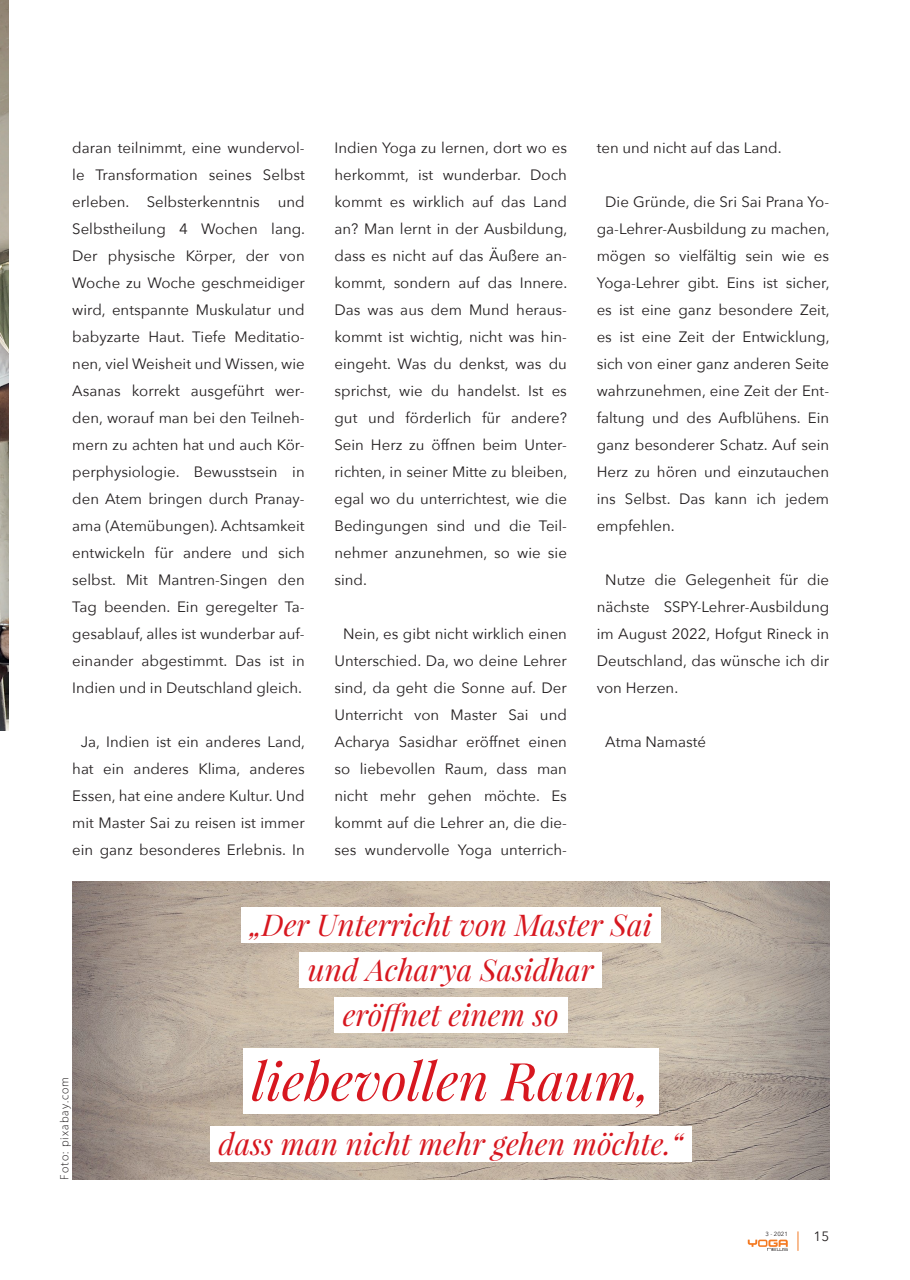
<style>
.page{position:relative;width:910px;height:1280px;background:#fff}
.page>*{position:absolute;margin:0;border:0;box-sizing:border-box;transform-origin:0 0}
.t1{font:italic 52.5px "Playfair Display";color:#d7171f}
.t2{font:italic 30px "Playfair Display";color:#d7171f}
.t3{font:15px/27px "Avenir Next";color:#231f20;text-align:justify}
.t4{font:13.5px "Avenir Next";color:#231f20}
.t5{font:300 12px "Myriad Pro";letter-spacing:.085em;color:#231f20}
.t6{font:6px "Avenir Next";color:#231f20}
</style>
<div class="page">
<svg style="left:748px;top:1239px;width:9px;height:8px"></svg>
<div style="left:758px;top:1239px;width:9px;height:8px;border:2px solid #f47921"></div>
<svg style="left:767px;top:1239px;width:21px;height:12px"></svg>
<svg style="left:798px;top:1231px;width:1px;height:20px"></svg>
<img style="left:0;top:0;width:9px;height:730px">
<img style="left:72px;top:881px;width:757px;height:298px">
<div style="left:241px;top:907px;width:419px;height:36px;background:#fff"></div>
<div style="left:299px;top:952px;width:303px;height:36px;background:#fff"></div>
<div style="left:334px;top:997px;width:233px;height:36px;background:#fff"></div>
<div style="left:243px;top:1048px;width:416px;height:66px;background:#fff"></div>
<div style="left:210px;top:1126px;width:482px;height:36px;background:#fff"></div>
<p class="t3" style="left:72px;top:134px;width:234px">daran teilnimmt, eine wundervol&shy;le Transformation seines Selbst erleben. Selbsterkenntnis und Selbstheilung 4 Wochen lang.<br>Der physische Körper, der von Woche zu Woche geschmeidiger wird, entspannte Muskulatur und babyzarte Haut. Tiefe Meditatio&shy;nen, viel Weisheit und Wissen, wie Asanas korrekt ausgeführt wer&shy;den, worauf man bei den Teilneh&shy;mern zu achten hat und auch Kör&shy;perphysiologie. Bewusstsein in den Atem bringen durch Pranay&shy;ama (Atemübungen). Achtsamkeit entwickeln für andere und sich selbst. Mit Mantren-Singen den Tag beenden. Ein geregelter Ta&shy;gesablauf, alles ist wunderbar auf&shy;einander abgestimmt. Das ist in Indien und in Deutschland gleich.</p>
<p class="t3" style="left:72px;top:728px;width:234px;text-align:center">Ja, Indien ist ein anderes Land, hat ein anderes Klima, anderes<br>Essen, hat eine andere Kultur. Und mit Master Sai zu reisen ist immer ein ganz besonderes Erlebnis. In</p>
<p class="t3" style="left:334px;top:134px;width:234px">Indien Yoga zu lernen, dort wo es herkommt, ist wunderbar. Doch kommt es wirklich auf das Land an? Man lernt in der Ausbildung, dass es nicht auf das Äußere an&shy;kommt, sondern auf das Innere.<br>Das was aus dem Mund heraus&shy;kommt ist wichtig, nicht was hin&shy;eingeht. Was du denkst, was du sprichst, wie du handelst. Ist es gut und förderlich für andere?<br>Sein Herz zu öffnen beim Unter&shy;richten, in seiner Mitte zu bleiben, egal wo du unterrichtest, wie die Bedingungen sind und die Teil&shy;nehmer anzunehmen, so wie sie sind.</p>
<p class="t3" style="left:334px;top:620px;width:234px;text-align:center">Nein, es gibt nicht wirklich einen<br>Unterschied. Da, wo deine Lehrer sind, da geht die Sonne auf. Der<br>Unterricht von Master Sai und<br>Acharya Sasidhar eröffnet einen so liebevollen Raum, dass man nicht mehr gehen möchte. Es kommt auf die Lehrer an, die die&shy;ses wundervolle Yoga unterrich-</p>
<p class="t3" style="left:597px;top:134px;width:186px">ten und nicht auf das Land.</p>
<p class="t3" style="left:597px;top:188px;width:234px;text-indent:9px">Die Gründe, die Sri Sai Prana Yo&shy;ga-Lehrer-Ausbildung zu machen, mögen so vielfältig sein wie es Yoga-Lehrer gibt. Eins ist sicher, es ist eine ganz besondere Zeit, es ist eine Zeit der Entwicklung, sich von einer ganz anderen Seite wahrzunehmen, eine Zeit der Ent&shy;faltung und des Aufblühens. Ein ganz besonderer Schatz. Auf sein Herz zu hören und einzutauchen ins Selbst. Das kann ich jedem empfehlen.</p>
<p class="t3" style="left:597px;top:566px;width:234px;text-indent:9px">Nutze die Gelegenheit für die nächste SSPY-Lehrer-Ausbildung im August 2022, Hofgut Rineck in Deutschland, das wünsche ich dir von Herzen.</p>
<p class="t3" style="left:605px;top:728px;width:102px">Atma Namasté</p>
<p class="t5" style="left:57px;top:1179px;width:104px;rotate:-90deg">Foto: pixabay.com</p>
<p class="t2" style="left:250px;top:904px;width:404px">„Der Unterricht von Master Sai</p>
<p class="t2" style="left:308px;top:949px;width:287px">und Acharya Sasidhar</p>
<p class="t2" style="left:343px;top:994px;width:218px">eröffnet einem so</p>
<p class="t1" style="left:251px;top:1046px;width:400px">liebevollen Raum,</p>
<p class="t2" style="left:218px;top:1123px;width:466px">dass man nicht mehr gehen möchte.“</p>
<p class="t6" style="left:765px;top:1229px;width:24px">3 - 2021</p>
<p class="t4" style="left:813px;top:1225px;width:17px">15</p>
</div>
